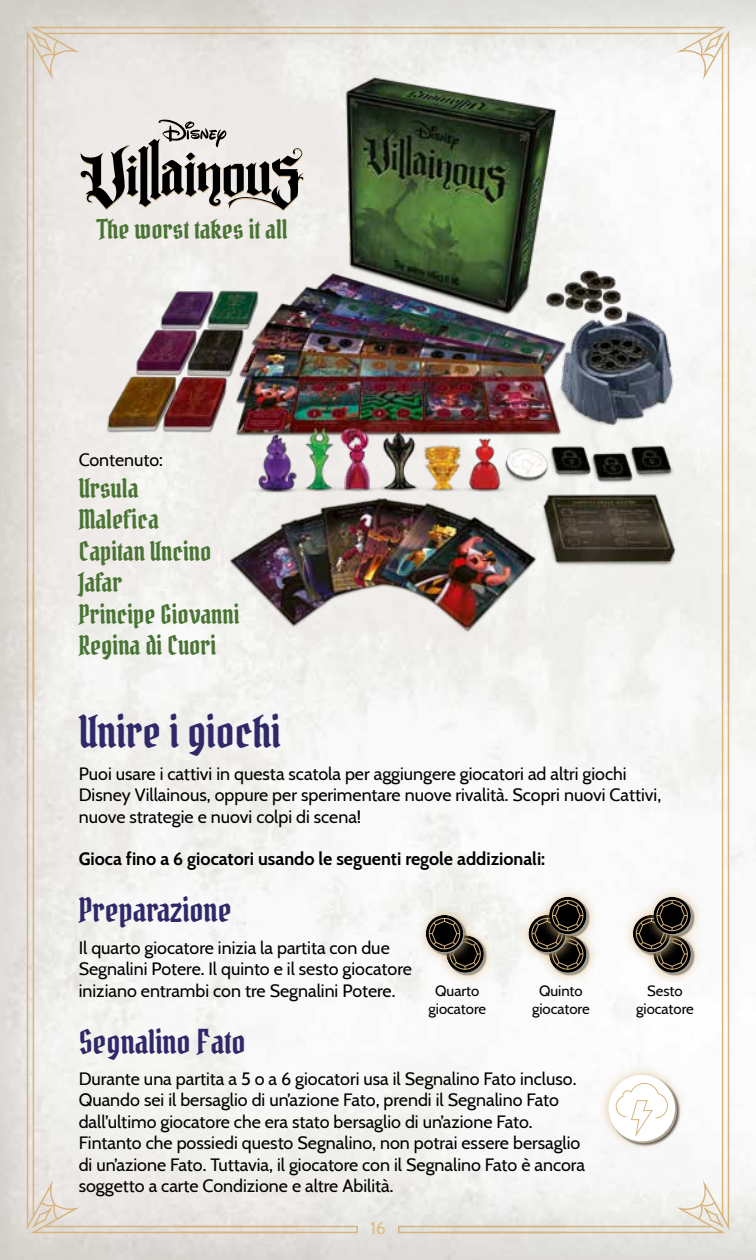
<style>
.page{position:relative;width:756px;height:1260px;background:#fff}
.page>*{position:absolute;margin:0;border:0;box-sizing:border-box;transform-origin:0 0}
.t1{font:43.75px "Pirata Custom";color:#302969}
.t2{font:32.73px "Pirata Custom";color:#302969}
.t3{font:26.25px/31.5px "Pirata Custom";color:#497434}
.t4{font:17.85px/21.3px "Cabin";color:#000}
.t5{font:700 17.85px "Cabin";color:#000}
.t6{font:17.5px "Cabin";color:#dcba81}
.t7{font:14.88px/17.8px "Cabin";color:#000;text-align:center}
</style>
<div class="page">
<img style="left:26px;top:26px;width:704px;height:1208px">
<h3 class="t3" style="left:98px;top:214px;width:191px">The worst takes it all</h3>
<p class="t4" style="left:79px;top:448px;width:86px">Contenuto:</p>
<h3 class="t3" style="left:79px;top:472px;width:162px">Ursula<br>Malefica<br>Capitan Uncino<br>Jafar<br>Principe Giovanni<br>Regina di Cuori</h3>
<h1 class="t1" style="left:79px;top:704px;width:204px">Unire i giochi</h1>
<p class="t4" style="left:79px;top:762px;width:584px">Puoi usare i cattivi in questa scatola per aggiungere giocatori ad altri giochi<br>Disney Villainous, oppure per sperimentare nuove rivalità. Scopri nuovi Cattivi, nuove strategie e nuovi colpi di scena!</p>
<p class="t5" style="left:79px;top:845px;width:468px">Gioca fino a 6 giocatori usando le seguenti regole addizionali:</p>
<h2 class="t2" style="left:79px;top:889px;width:154px">Preparazione</h2>
<p class="t4" style="left:79px;top:936px;width:335px">Il quarto giocatore inizia la partita con due<br>Segnalini Potere. Il quinto e il sesto giocatore iniziano entrambi con tre Segnalini Potere.</p>
<h2 class="t2" style="left:79px;top:1021px;width:168px">Segnalino Fato</h2>
<p class="t4" style="left:79px;top:1067px;width:508px">Durante una partita a 5 o a 6 giocatori usa il Segnalino Fato incluso.<br>Quando sei il bersaglio di un’azione Fato, prendi il Segnalino Fato dall’ultimo giocatore che era stato bersaglio di un’azione Fato.<br>Fintanto che possiedi questo Segnalino, non potrai essere bersaglio di un’azione Fato. Tuttavia, il giocatore con il Segnalino Fato è ancora soggetto a carte Condizione e altre Abilità.</p>
<p class="t7" style="left:428px;top:981px;width:59px">Quarto giocatore</p>
<p class="t7" style="left:532px;top:981px;width:59px">Quinto giocatore</p>
<p class="t7" style="left:636px;top:981px;width:59px">Sesto giocatore</p>
<p class="t6" style="left:370px;top:1214px;width:17px">16</p>
</div>
